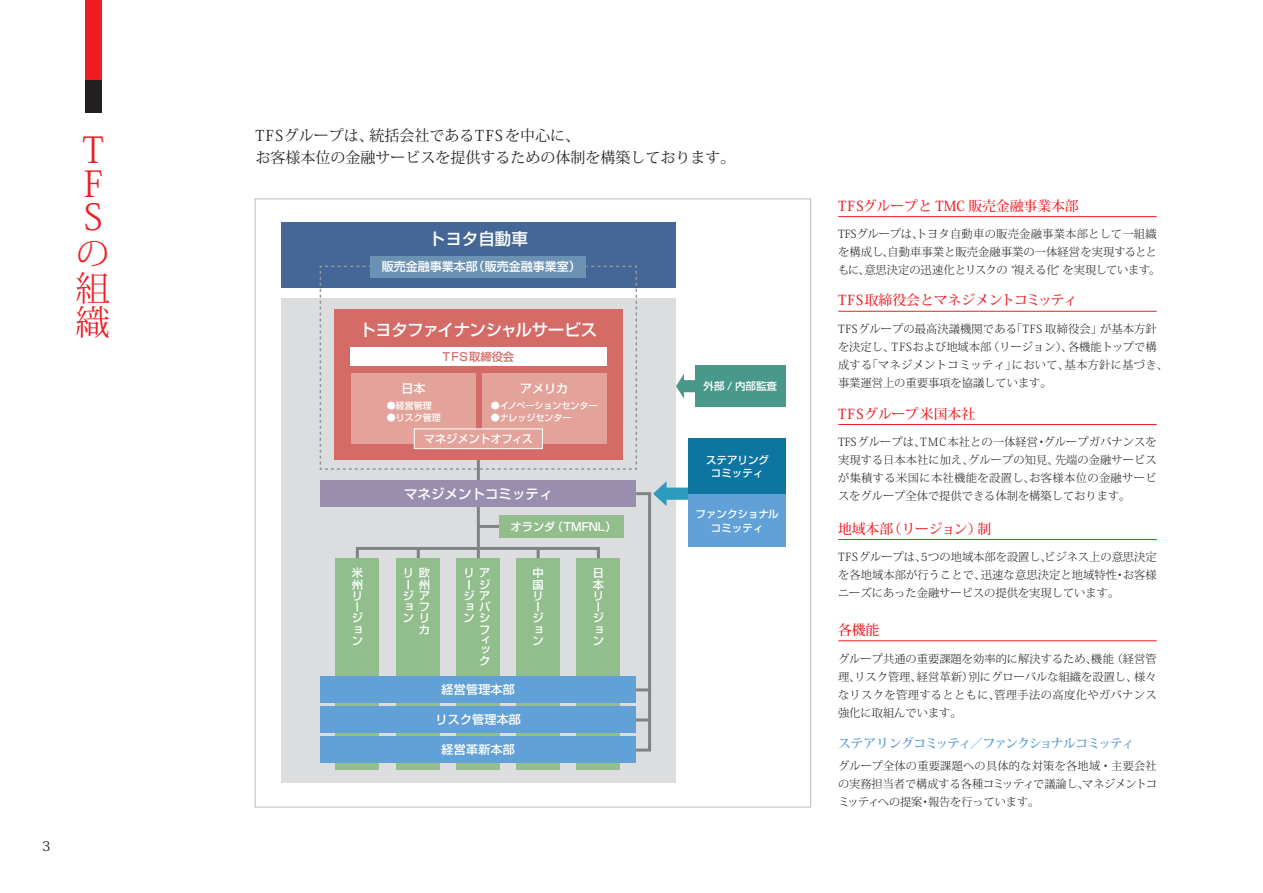
<style>
.page{position:relative;width:1263px;height:893px;background:#fff}
.page>*{position:absolute;margin:0;border:0;box-sizing:border-box;transform-origin:0 0}
.t1{font:300 36px/33.5px "Koz Min Pro";color:#ee1d23;text-align:justify}
.t2{font:300 34.5px/34.5px "Koz Min Pro";color:#ee1d23;text-align:justify}
.t3{font:500 16.5px "Shin Go Pro";letter-spacing:-.02em;color:#fff}
.t4{font:15px/22.5px "Koz Min Pro";color:#231f20}
.t5{font:500 13.8px "Koz Min Pro";color:#ee1d23}
.t6{font:500 13.5px "Shin Go Pro";color:#fff}
.t7{font:13.5px "Koz Min Pro";color:#231f20}
.t8{font:700 12.75px "Koz Min Pro";letter-spacing:-.08em;color:#61a1d7}
.t9{font:500 12px "Shin Go Pro";color:#fff}
.t10{font:500 12px "Shin Go Pro";letter-spacing:.02em;color:#fff}
.t11{font:300 11.25px/18px "Koz Min Pro";letter-spacing:.005em;color:#231f20;text-align:justify}
.t12{font:500 11.25px/11.2px "Shin Go Pro";color:#fff}
.t13{font:500 11.25px "Shin Go Pro";color:#d46b67}
.t14{font:500 10.5px/13.5px "Shin Go Pro";color:#fff;text-align:center}
.t15{font:500 9px "Shin Go Pro";color:#fff}
</style>
<div class="page">
<div style="left:281px;top:298px;width:395px;height:484px;background:#dcdddf"></div>
<hr style="left:477px;top:344px;width:3px;height:203px;background:#808285">
<svg style="left:417px;top:551px;width:3px;height:5px"></svg>
<div style="left:456px;top:558px;width:43px;height:212px;background:#92bd8d"></div>
<div style="left:336px;top:558px;width:43px;height:212px;background:#92bd8d"></div>
<div style="left:396px;top:558px;width:43px;height:212px;background:#92bd8d"></div>
<svg style="left:676px;top:374px;width:19px;height:25px"></svg>
<svg style="left:477px;top:551px;width:3px;height:5px"></svg>
<div style="left:516px;top:558px;width:44px;height:212px;background:#92bd8d"></div>
<div style="left:577px;top:558px;width:43px;height:212px;background:#92bd8d"></div>
<div style="left:356px;top:547px;width:244px;height:13px;border:3px solid #808285"></div>
<svg style="left:537px;top:548px;width:3px;height:10px"></svg>
<hr style="left:478px;top:525px;width:22px;height:3px;background:#808285">
<div style="left:281px;top:222px;width:395px;height:66px;background:#456798"></div>
<div style="left:370px;top:256px;width:216px;height:21px;background:#6b91b3"></div>
<div style="left:695px;top:366px;width:91px;height:41px;background:#489989"></div>
<div style="left:320px;top:481px;width:316px;height:26px;background:#9a8eaf"></div>
<svg style="left:319px;top:265px;width:318px;height:205px"></svg>
<div style="left:499px;top:515px;width:124px;height:23px;background:#92bd8d"></div>
<div style="left:320px;top:676px;width:316px;height:27px;background:#61a1d7"></div>
<div style="left:320px;top:706px;width:316px;height:27px;background:#61a1d7"></div>
<div style="left:320px;top:736px;width:316px;height:27px;background:#61a1d7"></div>
<svg style="left:636px;top:481px;width:54px;height:271px"></svg>
<div style="left:688px;top:438px;width:98px;height:108px;background:#61a1d7"></div>
<div style="left:688px;top:438px;width:98px;height:56px;background:#0d75a1"></div>
<div style="left:85px;top:0;width:17px;height:113px;background:#ee1d23"></div>
<div style="left:85px;top:80px;width:17px;height:33px;background:#231f20"></div>
<hr style="left:838px;top:216px;width:319px;height:1px;background:#ee1d23">
<hr style="left:838px;top:311px;width:319px;height:1px;background:#ee1d23">
<hr style="left:838px;top:424px;width:319px;height:1px;background:#ee1d23">
<hr style="left:838px;top:539px;width:319px;height:1px;background:#ee1d23">
<hr style="left:838px;top:640px;width:319px;height:1px;background:#ee1d23">
<h1 class="t1" style="left:83px;top:132px;width:23px">T F S</h1>
<h2 class="t2" style="left:75px;top:235px;width:36px">の組織</h2>
<p class="t7" style="left:42px;top:836px;width:10px">3</p>
<h3 class="t4" style="left:255px;top:124px;width:481px">TFSグループは、統括会社であるTFS を中心に、<br>お客様本位の金融サービスを提供するための体制を構築しております。</h3>
<h3 class="t3" style="left:429px;top:225px;width:100px">トヨタ自動車</h3>
<p class="t9" style="left:382px;top:257px;width:201px">販売金融事業本部（販売金融事業室）</p>
<h3 class="t3" style="left:359px;top:316px;width:239px">トヨタファイナンシャルサービス</h3>
<p class="t13" style="left:442px;top:347px;width:73px">TFS 取締役会</p>
<p class="t9" style="left:401px;top:379px;width:25px">日本</p>
<p class="t9" style="left:520px;top:379px;width:49px">アメリカ</p>
<p class="t14" style="left:703px;top:378px;width:75px">外部 / 内部監査</p>
<p class="t15" style="left:387px;top:398px;width:46px">●経営管理</p>
<p class="t15" style="left:387px;top:410px;width:55px">●リスク管理</p>
<p class="t15" style="left:491px;top:398px;width:108px">●イノベーションセンター</p>
<p class="t15" style="left:491px;top:410px;width:82px">●ナレッジセンター</p>
<p class="t12" style="left:424px;top:432px;width:111px">マネジメントオフィス</p>
<p class="t6" style="left:404px;top:483px;width:150px">マネジメントコミッティ</p>
<p class="t12" style="left:510px;top:519px;width:107px">オランダ（TMFNL）</p>
<p class="t12" style="left:419px;top:566px;width:12px">欧州</p>
<p class="t12" style="left:419px;top:600px;width:12px;text-align:justify">フリカ</p>
<p class="t12" style="left:352px;top:566px;width:13px">米州リージョン</p>
<p class="t12" style="left:403px;top:566px;width:28px">リ<br>ー<br>ジアョ<br>ン</p>
<p class="t12" style="left:463px;top:566px;width:28px">リ<br>ー<br>ジアョ<br>ン</p>
<p class="t12" style="left:479px;top:566px;width:13px">アジ</p>
<p class="t12" style="left:479px;top:600px;width:13px;line-height:10.6px;text-align:justify">パシフィッ</p>
<p class="t12" style="left:479px;top:653px;width:12px">ク</p>
<p class="t9" style="left:442px;top:680px;width:75px">経営管理本部</p>
<p class="t10" style="left:435px;top:710px;width:87px">リスク管理本部</p>
<p class="t9" style="left:442px;top:740px;width:75px">経営革新本部</p>
<p class="t12" style="left:532px;top:566px;width:13px">中国リージョン</p>
<p class="t12" style="left:593px;top:566px;width:13px">日本リージョン</p>
<p class="t14" style="left:706px;top:452px;width:64px">ステアリングコミッティ</p>
<p class="t14" style="left:696px;top:506px;width:84px">ファンクショナルコミッティ</p>
<p class="t5" style="left:838px;top:196px;width:242px">TFSグループと TMC 販売金融事業本部</p>
<p class="t11" style="left:838px;top:225px;width:324px;text-align:left">TFSグループは、トヨタ自動車の販売金融事業本部として一組織を構成し、自動車事業と販売金融事業の一体経営を実現するとともに、意思決定の迅速化とリスクの “視える化” を実現しています。</p>
<p class="t5" style="left:838px;top:290px;width:241px">TFS取締役会とマネジメントコミッティ</p>
<p class="t11" style="left:838px;top:320px;width:331px;text-align:left">TFSグループの最高決議機関である「TFS 取締役会」が基本方針を決定し、TFSおよび地域本部（リージョン）、各機能トップで構成する「マネジメントコミッティ」において、基本方針に基づき、事業運営上の重要事項を協議しています。</p>
<p class="t5" style="left:838px;top:404px;width:139px">TFSグループ 米国本社</p>
<p class="t11" style="left:838px;top:433px;width:320px">TFSグループは、TMC本社との一体経営・グループガバナンスを実現する日本本社に加え、グループの知見、先端の金融サービスが集積する米国に本社機能を設置し、お客様本位の金融サービスをグループ全体で提供できる体制を構築しております。</p>
<p class="t5" style="left:838px;top:519px;width:155px">地域本部（リージョン）制</p>
<p class="t11" style="left:838px;top:548px;width:320px">TFSグループは、5つの地域本部を設置し、ビジネス上の意思決定を各地域本部が行うことで、迅速な意思決定と地域特性･お客様ニーズにあった金融サービスの提供を実現しています。</p>
<p class="t5" style="left:838px;top:620px;width:43px">各機能</p>
<p class="t11" style="left:838px;top:649px;width:320px">グループ共通の重要課題を効率的に解決するため、機能（経営管理、リスク管理、経営革新）別にグローバルな組織を設置し、様々なリスクを管理するとともに、管理手法の高度化やガバナンス強化に取組んでいます。</p>
<p class="t8" style="left:838px;top:734px;width:298px">ステアリングコミッティ／ファンクショナルコミッティ</p>
<p class="t11" style="left:838px;top:756px;width:321px">グループ全体の重要課題への具体的な対策を各地域・主要会社の実務担当者で構成する各種コミッティで議論し、マネジメントコミッティへの提案･報告を行っています。</p>
</div>
